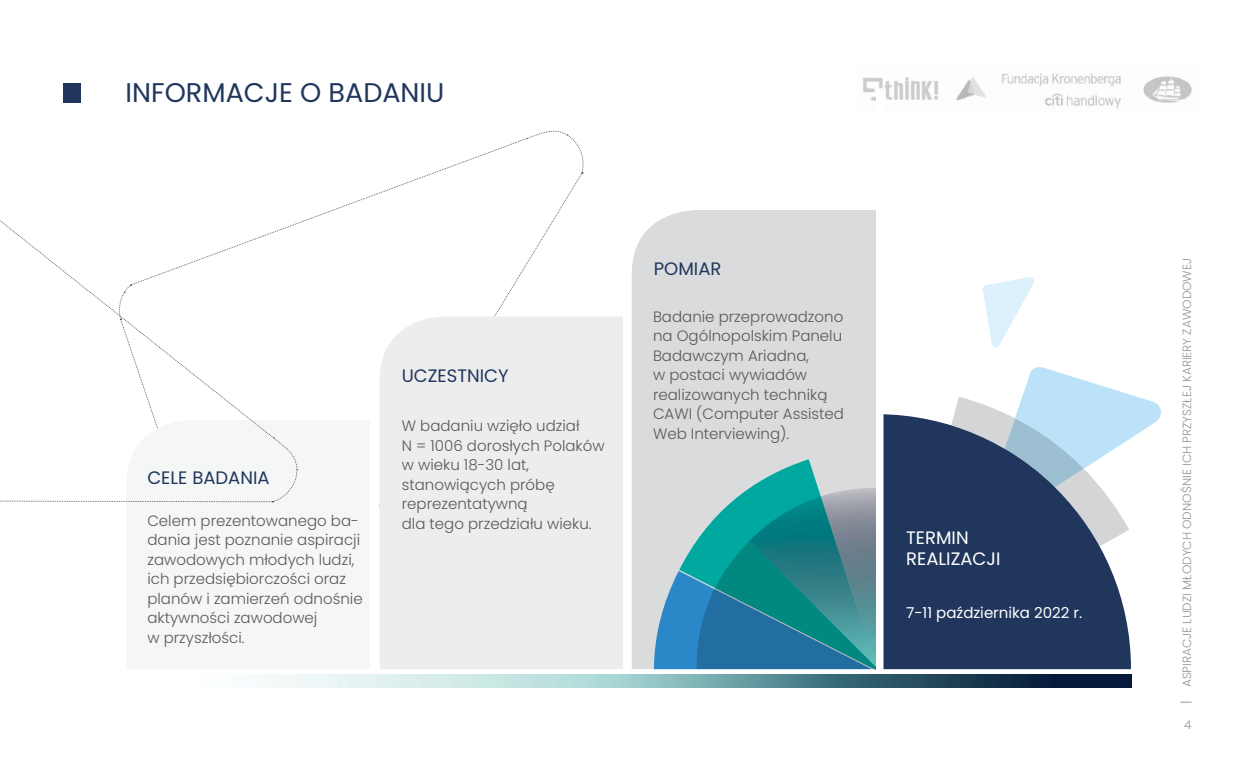
<style>
.page{position:relative;width:1255px;height:766px;background:#fff}
.page>*{position:absolute;margin:0;border:0;box-sizing:border-box;transform-origin:0 0}
.t1{font:27px "Poppins";color:#20365c}
.t2{font:18px "Poppins";color:#20365c}
.t3{font:18px/21.6px "Poppins";color:#fff}
.t4{font:300 15px/19.5px "Poppins";color:#58595b}
.t5{font:15px "Poppins";color:#fff}
.t6{font:300 12px "Poppins";color:#939598}
</style>
<div class="page">
<img style="left:863px;top:73px;width:329px;height:36px">
<svg style="left:526px;top:130px;width:58px;height:44px"></svg>
<div style="left:379px;top:316px;width:244px;height:353px;background:#ededee"></div>
<div style="left:632px;top:210px;width:244px;height:459px;background:#d9dbdc"></div>
<svg style="left:679px;top:459px;width:197px;height:211px;fill:#d9dbdc"></svg>
<img style="left:820px;top:487px;width:56px;height:9px">
<img style="left:749px;top:496px;width:127px;height:44px">
<svg style="left:654px;top:540px;width:222px;height:129px"></svg>
<div style="left:883px;top:414px;width:247px;height:255px;background:#20365c"></div>
<div style="left:876px;top:88px;width:7px;height:585px;background:#fff"></div>
<svg style="left:951px;top:367px;width:210px;height:179px"></svg>
<svg style="left:983px;top:277px;width:51px;height:70px"></svg>
<svg style="left:0;top:220px;width:273px;height:65px"></svg>
<svg style="left:0;top:285px;width:298px;height:218px"></svg>
<div style="left:64px;top:83px;width:17px;height:19px;background:#20365c"></div>
<img style="left:266px;top:674px;width:865px;height:13px">
<h1 class="t1" style="left:125px;top:74px;width:320px">INFORMACJE O BADANIU</h1>
<p class="t2" style="left:147px;top:465px;width:124px">CELE BADANIA</p>
<p class="t4" style="left:147px;top:510px;width:217px">Celem prezentowanego ba&shy;dania jest poznanie aspiracji zawodowych młodych ludzi, ich przedsiębiorczości oraz planów i zamierzeń odnośnie aktywności zawodowej<br>w przyszłości.</p>
<p class="t2" style="left:402px;top:362px;width:108px">UCZESTNICY</p>
<p class="t4" style="left:402px;top:416px;width:204px">W badaniu wzięło udział<br>N = 1006 dorosłych Polaków w wieku 18-30 lat, stanowiących próbę reprezentatywną<br>dla tego przedziału wieku.</p>
<p class="t2" style="left:654px;top:256px;width:69px">POMIAR</p>
<p class="t4" style="left:653px;top:306px;width:192px">Badanie przeprowadzono na Ogólnopolskim Panelu<br>Badawczym Ariadna,<br>w postaci wywiadów realizowanych techniką<br>CAWI (Computer Assisted<br>Web Interviewing).</p>
<p class="t3" style="left:906px;top:526px;width:96px">TERMIN<br>REALIZACJI</p>
<p class="t5" style="left:906px;top:602px;width:177px">7-11 października 2022 r.</p>
<p class="t6" style="left:1178px;top:687px;width:430px;rotate:-90deg">ASPIRACJE LUDZI MŁODYCH ODNOŚNIE ICH PRZYSZŁEJ KARIERY ZAWODOWEJ</p>
<p class="t6" style="left:1183px;top:715px;width:9px">4</p>
</div>
